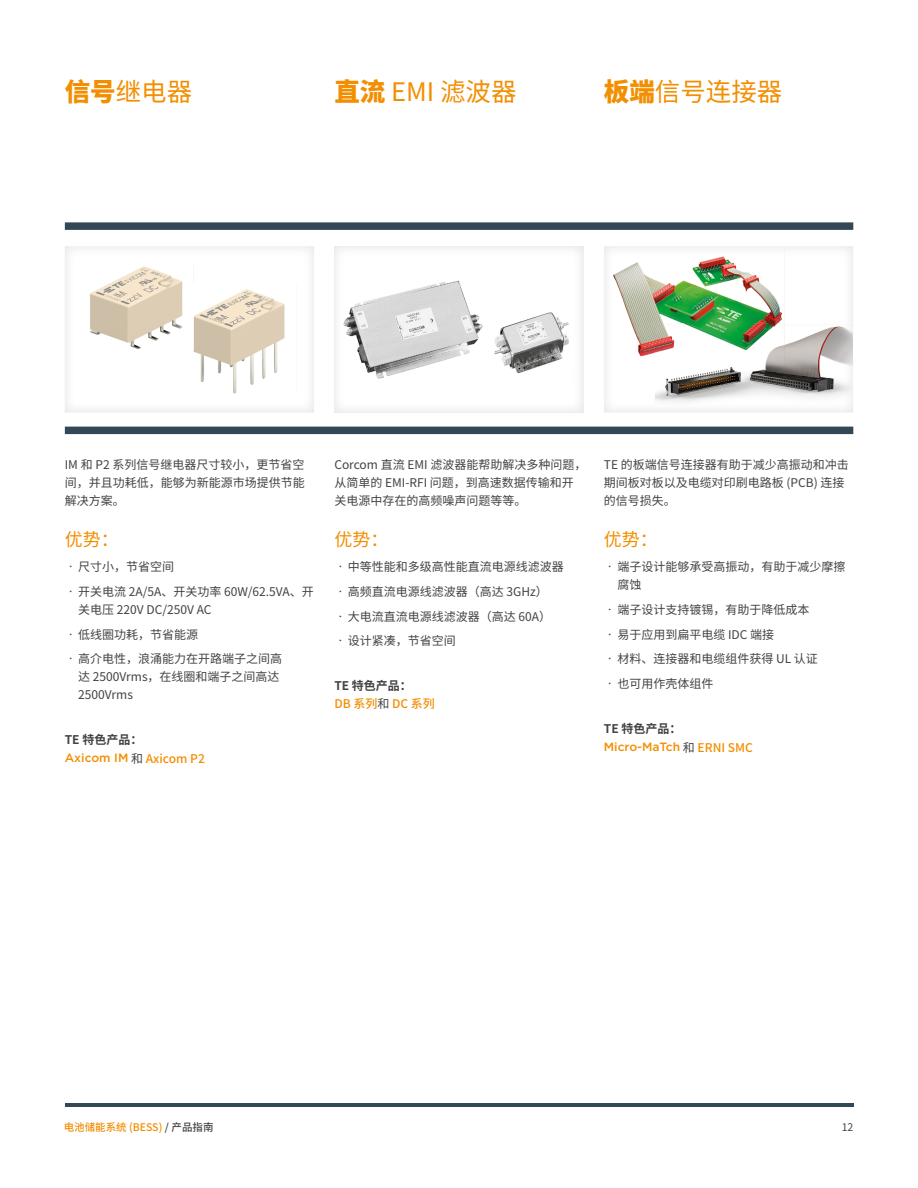
<style>
.page{position:relative;width:918px;height:1188px;background:#fff}
.page>*{position:absolute;margin:0;border:0;box-sizing:border-box;transform-origin:0 0}
.t1{font:25.5px "Noto Sans CJ Kjp";color:#f28e00}
.t2{font:18px "Noto Sans CJ Kjp";color:#f28e00}
.t3{font:12px/18px "Noto Sans CJ Kjp";color:#424241}
.t4{font:500 12px "Gotham";color:#f28e00}
.t5{font:500 12px/18px "Noto Sans CJ Kjp";color:#f28e00}
.t6{font:700 12px "Noto Sans CJ Kjp";color:#424241}
.t7{font:500 10.5px "Noto Sans CJ Kjp";color:#f28e00}
.t8{font:10.5px "Noto Sans CJ Kjp";color:#424241}
.s1{font-weight:900}
.s2{font-family:"Noto Sans CJ Kjp";font-weight:400;color:#424241}
.s3{font-family:"Noto Sans CJ Kjp"}
.s4{font-weight:700;color:#424241}
.s5{font-weight:400;color:#424241}
.s6{color:#424241}
</style>
<div class="page">
<hr style="left:65px;top:1104px;width:788px;height:3px;background:#324857">
<div style="left:65px;top:222px;width:788px;height:8px;background:#324857"></div>
<div style="left:65px;top:427px;width:788px;height:7px;background:#324857"></div>
<div style="left:52px;top:236px;width:276px;height:178px;background:#000;opacity:.1"></div>
<div style="left:322px;top:236px;width:276px;height:178px;background:#000;opacity:.1"></div>
<div style="left:592px;top:236px;width:275px;height:178px;background:#000;opacity:.1"></div>
<h1 class="t1" style="left:65px;top:78px;width:129px"><span class="s1">信号</span>继电器</h1>
<h1 class="t1" style="left:334px;top:78px;width:184px"><span class="s1">直流</span> EMI 滤波器</h1>
<h1 class="t1" style="left:604px;top:78px;width:180px"><span class="s1">板端</span>信号连接器</h1>
<p class="t3" style="left:65px;top:455px;width:241px;text-align:justify">IM 和 P2 系列信号继电器尺寸较小，更节省空间，并且功耗低，能够为新能源市场提供节能解决方案。</p>
<h2 class="t2" style="left:65px;top:530px;width:55px">优势：</h2>
<p class="t3" style="left:65px;top:558px;width:111px">•尺寸小，节省空间</p>
<p class="t3" style="left:78px;top:583px;width:237px;text-indent:-14px">•开关电流 2A/5A、开关功率 60W/62.5VA、开关电压 220V DC/250V AC</p>
<p class="t3" style="left:65px;top:626px;width:135px">•低线圈功耗，节省能源</p>
<p class="t3" style="left:78px;top:650px;width:205px;text-indent:-14px">•高介电性，浪涌能力在开路端子之间高达 2500Vrms，在线圈和端子之间高达<br>2500Vrms</p>
<p class="t6" style="left:65px;top:733px;width:79px">TE 特色产品：</p>
<p class="t4" style="left:65px;top:750px;width:142px">Axicom IM <span class="s2">和</span> <span class="s3">Axicom P2</span></p>
<p class="t3" style="left:334px;top:455px;width:254px">Corcom 直流 EMI 滤波器能帮助解决多种问题，从简单的 EMI-RFI 问题，到高速数据传输和开关电源中存在的高频噪声问题等等。</p>
<h2 class="t2" style="left:334px;top:530px;width:55px">优势：</h2>
<p class="t3" style="left:334px;top:558px;width:231px">•中等性能和多级高性能直流电源线滤波器</p>
<p class="t3" style="left:334px;top:583px;width:215px">•高频直流电源线滤波器（高达 3GHz）</p>
<p class="t3" style="left:334px;top:608px;width:218px">•大电流直流电源线滤波器（高达 60A）</p>
<p class="t3" style="left:334px;top:632px;width:123px">•设计紧凑，节省空间</p>
<p class="t5" style="left:334px;top:677px;width:102px"><span class="s4">TE 特色产品：<br></span>DB 系列<span class="s5">和</span> DC 系列</p>
<p class="t3" style="left:604px;top:455px;width:246px">TE 的板端信号连接器有助于减少高振动和冲击期间板对板以及电缆对印刷电路板 (PCB) 连接的信号损失。</p>
<h2 class="t2" style="left:604px;top:530px;width:55px">优势：</h2>
<p class="t3" style="left:617px;top:558px;width:229px;text-indent:-14px">•端子设计能够承受高振动，有助于减少摩擦腐蚀</p>
<p class="t3" style="left:604px;top:601px;width:207px">•端子设计支持镀锡，有助于降低成本</p>
<p class="t3" style="left:604px;top:626px;width:172px">•易于应用到扁平电缆 IDC 端接</p>
<p class="t3" style="left:604px;top:650px;width:216px">•材料、连接器和电缆组件获得 UL 认证</p>
<p class="t3" style="left:604px;top:675px;width:111px">•也可用作壳体组件</p>
<p class="t6" style="left:604px;top:722px;width:79px">TE 特色产品：</p>
<p class="t4" style="left:604px;top:739px;width:151px">Micro-MaTch <span class="s2">和</span> <span class="s3">ERNI SMC</span></p>
<p class="t7" style="left:64px;top:1121px;width:151px">电池储能系统 (BESS) <span class="s6">/ 产品指南</span></p>
<p class="t8" style="left:842px;top:1121px;width:13px">12</p>
</div>
